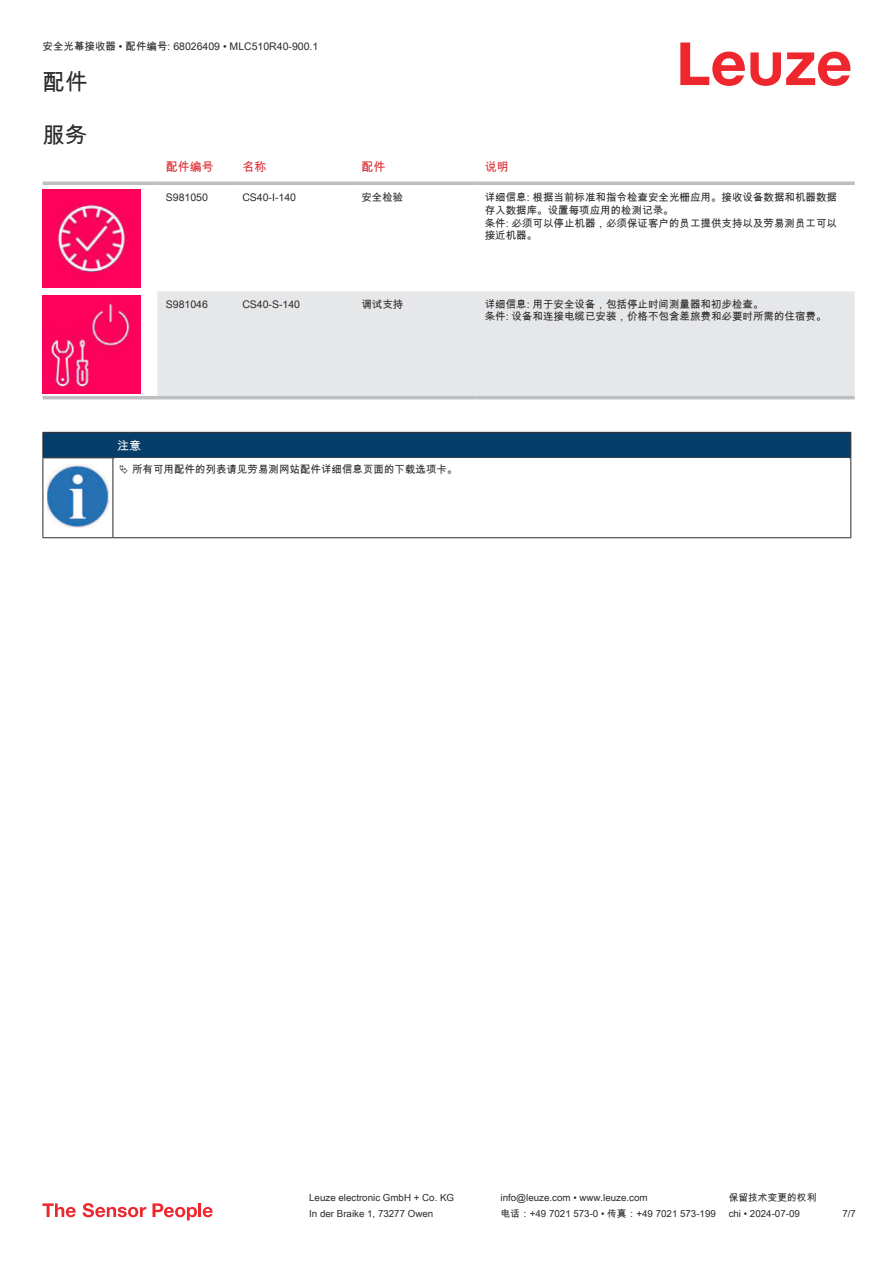
<style>
.page{position:relative;width:893px;height:1263px;background:#fff}
.page>*{position:absolute;margin:0;border:0;box-sizing:border-box;transform-origin:0 0}
.t1{font:22.5px "Arial Unicode MS";color:#2b292a}
.t2{font:12px "Arial Unicode MS";color:#db2a30}
.t3{font:12px "Arial Unicode MS";color:#fff}
.t4{font:10.5px/12.6px "Arial Unicode MS";color:#2b292a}
.t5{font:9.75px "Arial Unicode MS";color:#2b292a}
</style>
<div class="page">
<svg style="left:680px;top:43px;width:170px;height:43px"></svg>
<svg style="left:43px;top:189px;width:812px;height:211px"></svg>
<div style="left:157px;top:291px;width:698px;height:105px;background:#e6e7e9"></div>
<svg style="left:43px;top:181px;width:114px;height:4px"></svg>
<svg style="left:157px;top:181px;width:77px;height:4px"></svg>
<svg style="left:234px;top:181px;width:119px;height:4px"></svg>
<svg style="left:353px;top:181px;width:123px;height:4px"></svg>
<svg style="left:476px;top:181px;width:379px;height:4px;background:#c4c6c8"></svg>
<hr style="left:43px;top:396px;width:114px;height:3px;background:#bdbfc1">
<hr style="left:157px;top:396px;width:77px;height:3px;background:#bdbfc1">
<hr style="left:234px;top:396px;width:119px;height:3px;background:#bdbfc1">
<hr style="left:353px;top:396px;width:123px;height:3px;background:#bdbfc1">
<hr style="left:476px;top:396px;width:379px;height:3px;background:#bdbfc1">
<img style="left:43px;top:189px;width:97px;height:98px">
<img style="left:43px;top:296px;width:97px;height:97px">
<div style="left:43px;top:432px;width:808px;height:26px;background:#063d69"></div>
<hr style="left:113px;top:457px;width:738px;height:1px;background:#2b292a">
<hr style="left:43px;top:458px;width:1px;height:75px;background:#2b292a">
<hr style="left:113px;top:458px;width:1px;height:75px;background:#2b292a">
<hr style="left:850px;top:458px;width:1px;height:75px;background:#2b292a">
<hr style="left:43px;top:537px;width:70px;height:1px;background:#2b292a">
<hr style="left:113px;top:537px;width:738px;height:1px;background:#2b292a">
<img style="left:47px;top:464px;width:61px;height:63px">
<svg style="left:43px;top:1203px;width:33px;height:14px"></svg>
<svg style="left:83px;top:1203px;width:63px;height:14px"></svg>
<svg style="left:153px;top:1203px;width:44px;height:17px"></svg>
<hr style="left:198px;top:1203px;width:3px;height:14px;background:#ed272d">
<svg style="left:203px;top:1207px;width:10px;height:10px"></svg>
<p class="t4" style="left:43px;top:40px;width:277px">安全光幕接收器 • 配件编号: 68026409 • MLC510R40-900.1</p>
<h1 class="t1" style="left:43px;top:66px;width:46px">配件</h1>
<h1 class="t1" style="left:43px;top:119px;width:46px">服务</h1>
<p class="t2" style="left:166px;top:158px;width:49px">配件编号</p>
<p class="t2" style="left:242px;top:158px;width:25px">名称</p>
<p class="t2" style="left:361px;top:158px;width:25px">配件</p>
<p class="t2" style="left:485px;top:158px;width:25px">说明</p>
<p class="t4" style="left:166px;top:191px;width:44px">S981050</p>
<p class="t4" style="left:242px;top:191px;width:55px">CS40-I-140</p>
<p class="t4" style="left:361px;top:191px;width:43px">安全检验</p>
<p class="t4" style="left:485px;top:191px;width:354px">详细信息: 根据当前标准和指令检查安全光栅应用。接收设备数据和机器数据存入数据库 。设置每项应用的检测记录。<br>条件: 必须可以停止机器，必须保证客户的员工提供支持以及劳易测员工可以接近机 器。</p>
<p class="t4" style="left:166px;top:298px;width:44px">S981046</p>
<p class="t4" style="left:242px;top:298px;width:59px">CS40-S-140</p>
<p class="t4" style="left:361px;top:298px;width:43px">调试支持</p>
<p class="t4" style="left:485px;top:298px;width:343px">详细信息: 用于安全设备，包括停止时间测量器和初步检查。<br>条件: 设备和连接电缆已安装，价格不包含差旅费和必要时所需的住宿费。</p>
<p class="t3" style="left:117px;top:437px;width:25px">注意</p>
<p class="t4" style="left:132px;top:462px;width:327px">所有可用配件的列表请见劳易测网站配件详细信息页面的下载选项卡。</p>
<p class="t5" style="left:309px;top:1191px;width:146px">Leuze electronic GmbH + Co. KG</p>
<p class="t5" style="left:501px;top:1191px;width:149px">info@leuze.com • www.leuze.com</p>
<p class="t5" style="left:729px;top:1191px;width:89px">保留技术变更的权利</p>
<p class="t5" style="left:309px;top:1206px;width:126px">In der Braike 1, 73277 Owen</p>
<p class="t5" style="left:501px;top:1206px;width:217px">电话：+49 7021 573-0 • 传真：+49 7021 573-199</p>
<p class="t5" style="left:729px;top:1206px;width:73px">chi • 2024-07-09</p>
<p class="t5" style="left:842px;top:1206px;width:15px">7/7</p>
</div>
